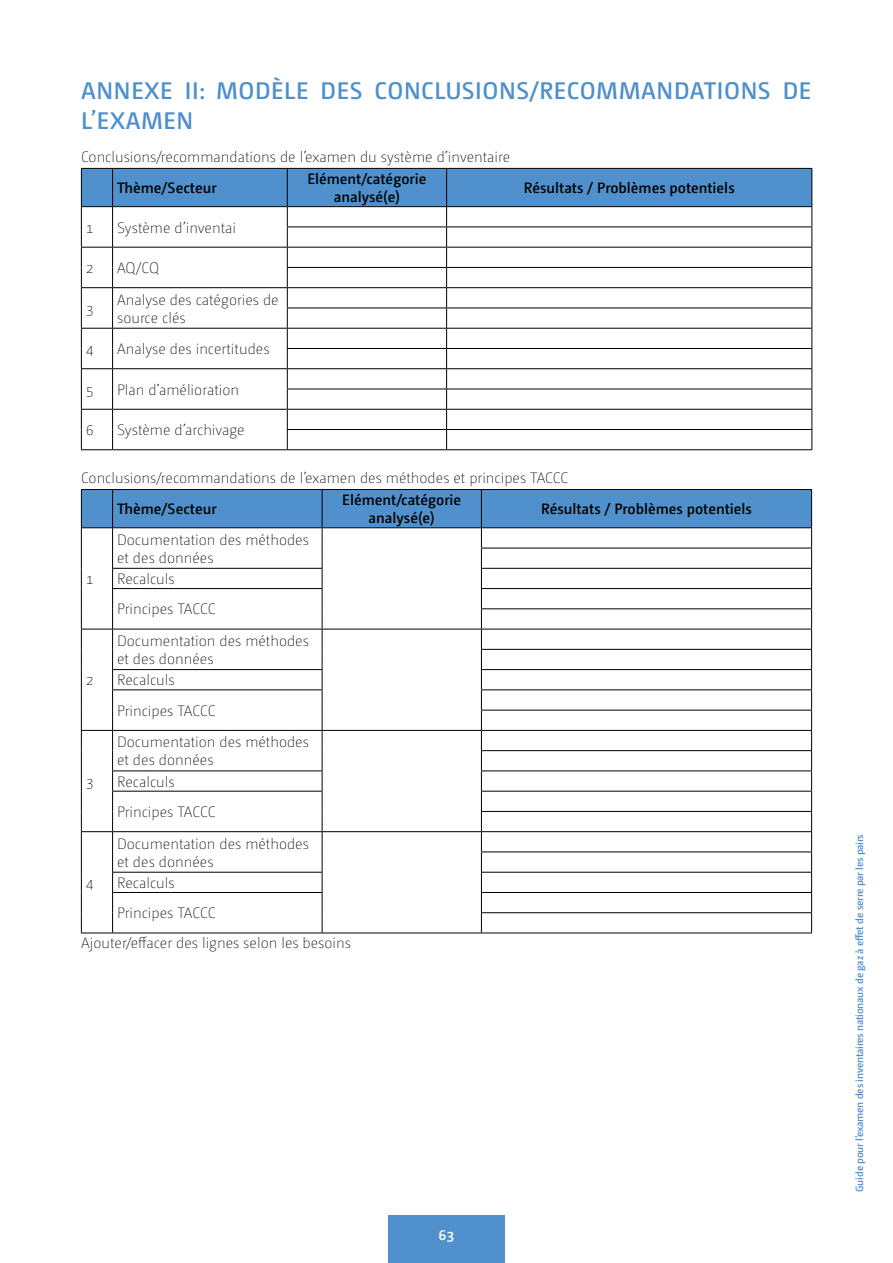
<style>
.page{position:relative;width:893px;height:1263px;background:#fff}
.page>*{position:absolute;margin:0;border:0;box-sizing:border-box;transform-origin:0 0}
.t1{font:600 24px/30px "Camingo Dos Pro";letter-spacing:.025em;color:#4d90cd}
.t2{font:200 15px/18px "Camingo Dos Pro";color:#000}
.t3{font:600 15px/18px "Camingo Dos Pro";color:#000;text-align:center}
.t4{font:600 15px "Camingo Dos Pro";color:#fff}
.t5{font:600 10.5px "Camingo Dos Pro";letter-spacing:-.02em;color:#5091cd}
</style>
<div class="page">
<div style="left:388px;top:1215px;width:117px;height:48px;background:#5091cd"></div>
<svg style="left:81px;top:168px;width:731px;height:281px"></svg>
<hr style="left:81px;top:449px;width:32px;height:1px;background:#000">
<hr style="left:113px;top:449px;width:174px;height:1px;background:#000">
<hr style="left:287px;top:449px;width:160px;height:1px;background:#000">
<hr style="left:447px;top:449px;width:365px;height:1px;background:#000">
<svg style="left:81px;top:489px;width:731px;height:443px"></svg>
<hr style="left:81px;top:932px;width:32px;height:1px;background:#000">
<hr style="left:113px;top:932px;width:209px;height:1px;background:#000">
<hr style="left:322px;top:932px;width:159px;height:1px;background:#000">
<hr style="left:481px;top:932px;width:331px;height:1px;background:#000">
<h1 class="t1" style="left:81px;top:75px;width:732px">ANNEXE II: MODÈLE DES CONCLUSIONS/RECOMMANDATIONS DE<br>L’EXAMEN</h1>
<p class="t2" style="left:81px;top:148px;width:431px">Conclusions/recommandations de l’examen du système d’inventaire</p>
<p class="t3" style="left:117px;top:179px;width:101px">Thème/Secteur</p>
<p class="t3" style="left:307px;top:170px;width:121px">Elément/catégorie analysé(e)</p>
<p class="t3" style="left:524px;top:179px;width:212px">Résultats / Problèmes potentiels</p>
<p class="t2" style="left:86px;top:218px;width:9px">1</p>
<p class="t2" style="left:117px;top:218px;width:121px">Système d’inventai</p>
<p class="t2" style="left:86px;top:259px;width:9px">2</p>
<p class="t2" style="left:117px;top:259px;width:44px">AQ/CQ</p>
<p class="t2" style="left:86px;top:299px;width:9px">3</p>
<p class="t2" style="left:117px;top:290px;width:163px">Analyse des catégories de source clés</p>
<p class="t2" style="left:86px;top:340px;width:9px">4</p>
<p class="t2" style="left:117px;top:340px;width:154px">Analyse des incertitudes</p>
<p class="t2" style="left:86px;top:380px;width:9px">5</p>
<p class="t2" style="left:117px;top:380px;width:124px">Plan d’amélioration</p>
<p class="t2" style="left:86px;top:421px;width:9px">6</p>
<p class="t2" style="left:117px;top:421px;width:129px">Système d’archivage</p>
<p class="t2" style="left:81px;top:469px;width:489px">Conclusions/recommandations de l’examen des méthodes et principes TACCC</p>
<p class="t3" style="left:117px;top:500px;width:101px">Thème/Secteur</p>
<p class="t3" style="left:342px;top:491px;width:121px">Elément/catégorie analysé(e)</p>
<p class="t3" style="left:541px;top:500px;width:212px">Résultats / Problèmes potentiels</p>
<p class="t2" style="left:86px;top:570px;width:9px">1</p>
<p class="t2" style="left:86px;top:671px;width:9px">2</p>
<p class="t2" style="left:86px;top:772px;width:9px">3</p>
<p class="t2" style="left:117px;top:530px;width:193px">Documentation des méthodes et des données</p>
<p class="t2" style="left:117px;top:564px;width:100px;line-height:30.5px">Recalculs<br>Principes TACCC</p>
<p class="t2" style="left:117px;top:632px;width:193px">Documentation des méthodes et des données</p>
<p class="t2" style="left:117px;top:665px;width:100px;line-height:30.5px">Recalculs<br>Principes TACCC</p>
<p class="t2" style="left:117px;top:733px;width:193px">Documentation des méthodes et des données</p>
<p class="t2" style="left:117px;top:766px;width:100px;line-height:30.5px">Recalculs<br>Principes TACCC</p>
<p class="t2" style="left:117px;top:834px;width:193px">Documentation des méthodes et des données</p>
<p class="t2" style="left:117px;top:874px;width:59px">Recalculs</p>
<p class="t2" style="left:117px;top:904px;width:100px">Principes TACCC</p>
<p class="t2" style="left:81px;top:934px;width:271px">Ajouter/effacer des lignes selon les besoins</p>
<p class="t2" style="left:86px;top:874px;width:9px">4</p>
<p class="t4" style="left:439px;top:1226px;width:17px">63</p>
<p class="t5" style="left:853px;top:1192px;width:359px;rotate:-90deg">Guide pour l’examen des inventaires nationaux de gaz à effet de serre par les pairs</p>
</div>
